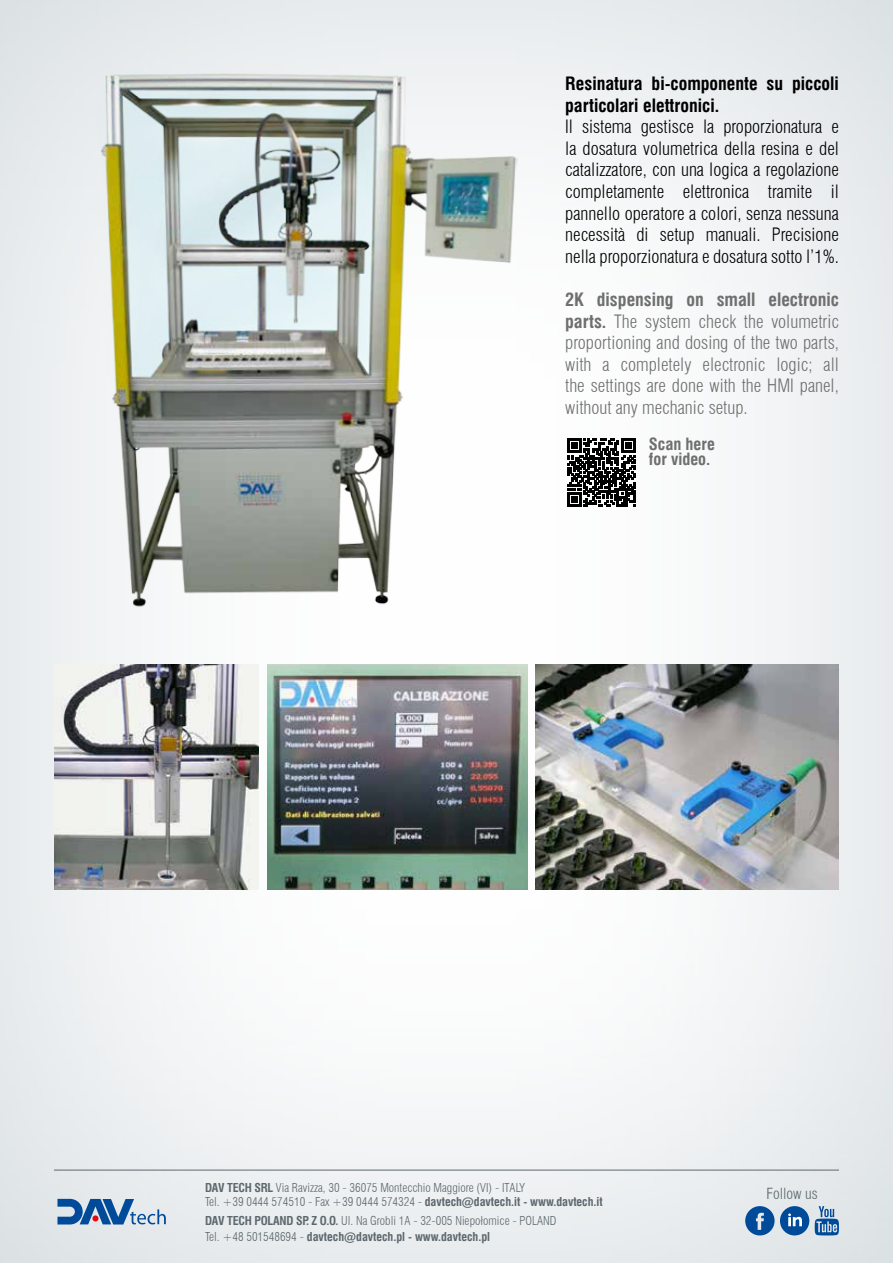
<style>
.page{position:relative;width:893px;height:1263px;background:#fff}
.page>*{position:absolute;margin:0;border:0;box-sizing:border-box;transform-origin:0 0}
.t1{font:300 condensed 18px/21.6px "Swiss 721 BT";color:#000;text-align:justify}
.t2{font:300 condensed 18px/21.6px "Swiss 721 BT";color:#706f6f;text-align:justify}
.t3{font:700 condensed 18px/21.6px "Swiss 721 BT";color:#000}
.t4{font:700 condensed 16.5px/15px "Swiss 721 BT";color:#706f6f}
.t5{font:300 condensed 15px "Swiss 721 BT";color:#5d686e}
.t6{font:300 condensed 12px/14.4px "Swiss 721 BT";color:#5d686e}
.s1{font-weight:700}
</style>
<div class="page">
<div style="left:0;top:0;width:893px;height:1263px;background:#9aaab3;opacity:.5"></div>
<img style="left:80px;top:62px;width:439px;height:547px">
<img style="left:267px;top:664px;width:260px;height:226px">
<img style="left:536px;top:664px;width:303px;height:226px">
<img style="left:54px;top:664px;width:205px;height:226px">
<svg style="left:567px;top:438px;width:69px;height:69px"></svg>
<hr style="left:54px;top:1170px;width:785px;height:1px;background:#5d686e">
<svg style="left:745px;top:1206px;width:30px;height:29px"></svg>
<svg style="left:815px;top:1206px;width:24px;height:29px"></svg>
<div style="left:780px;top:1206px;width:29px;height:29px;background:#004a9a;border-radius:50%"></div>
<svg style="left:788px;top:1213px;width:14px;height:13px"></svg>
<svg style="left:57px;top:1199px;width:109px;height:25px;background:#7498c0"></svg>
<p class="t3" style="left:565px;top:73px;width:275px">Resinatura bi-componente su piccoli particolari elettronici.</p>
<p class="t1" style="left:565px;top:116px;width:275px">Il sistema gestisce la proporzionatura e la dosatura volumetrica della resina e del catalizzatore, con una logica a regolazione completamente elettronica tramite il pannello operatore a colori, senza nessuna necessità di setup manuali. Precisione nella proporzionatura e dosatura sotto l’1%.</p>
<p class="t2" style="left:565px;top:289px;width:275px"><span class="s1">2K dispensing on small electronic parts.</span> The system check the volumetric proportioning and dosing of the two parts, with a completely electronic logic; all the settings are done with the HMI panel, without any mechanic setup.</p>
<p class="t4" style="left:649px;top:436px;width:67px">Scan here for video.</p>
<p class="t6" style="left:205px;top:1180px;width:399px"><span class="s1">DAV TECH SRL</span> Via Ravizza, 30 - 36075 Montecchio Maggiore (VI) - ITALY<br>Tel. +39 0444 574510 - Fax +39 0444 574324 - <span class="s1">davtech@davtech.it - www.davtech.it</span></p>
<p class="t6" style="left:205px;top:1212px;width:353px;line-height:16.2px"><span class="s1">DAV TECH POLAND SP. Z O.O.</span> Ul. Na Grobli 1A - 32-005 Niepołomice - POLAND<br>Tel. +48 501548694 - <span class="s1">davtech@davtech.pl - www.davtech.pl</span></p>
<p class="t5" style="left:766px;top:1185px;width:53px">Follow us</p>
</div>
